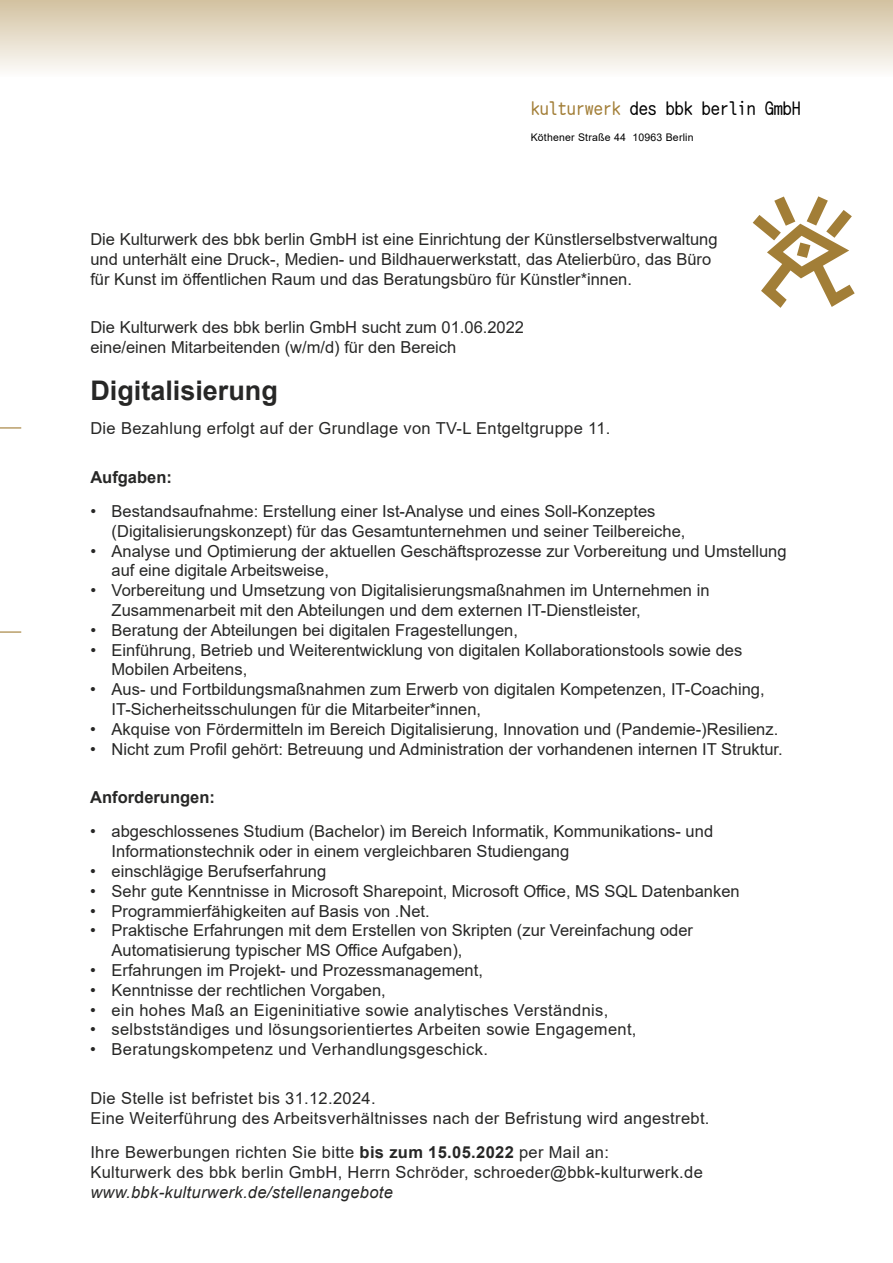
<style>
.page{position:relative;width:893px;height:1263px;background:#fff}
.page>*{position:absolute;margin:0;border:0;box-sizing:border-box;transform-origin:0 0}
.t1{font:700 27px "Arial";color:#272726}
.t2{font:18px "HC Maru Gothic";color:#000}
.t3{font:16.5px/19.8px "Arial";color:#272726}
.t4{font:16.5px/19.8px "Arial";letter-spacing:.02em;color:#272726}
.t5{font:italic 16.5px "Arial";letter-spacing:.02em;color:#272726}
.t6{font:700 16.5px "Arial";color:#272726}
.t7{font:10.5px "Arial";letter-spacing:.02em;color:#000}
.s1{color:#a27e37}
.s2{font-weight:700}
</style>
<div class="page">
<svg style="left:0;top:427px;width:21px;height:1px"></svg>
<hr style="left:0;top:631px;width:21px;height:2px;background:#a27e37">
<div style="left:0;top:0;width:893px;height:77px;background:linear-gradient(to bottom,#d3c2a0,#fdfdfc)"></div>
<svg style="left:753px;top:196px;width:102px;height:112px"></svg>
<p class="t2" style="left:531px;top:100px;width:272px"><span class="s1">kulturwerk</span> des bbk berlin GmbH</p>
<p class="t7" style="left:531px;top:130px;width:164px">Köthener Straße 44 10963 Berlin</p>
<p class="t3" style="left:90px;top:229px;width:629px">Die Kulturwerk des bbk berlin GmbH ist eine Einrichtung der Künstlerselbstverwaltung und unterhält eine Druck-, Medien- und Bildhauerwerkstatt, das Atelierbüro, das Büro für Kunst im öffentlichen Raum und das Beratungsbüro für Künstler*innen.</p>
<p class="t3" style="left:90px;top:318px;width:435px">Die Kulturwerk des bbk berlin GmbH sucht zum 01.06.2022 eine/einen Mitarbeitenden (w/m/d) für den Bereich</p>
<h1 class="t1" style="left:90px;top:371px;width:189px">Digitalisierung</h1>
<p class="t4" style="left:90px;top:418px;width:522px">Die Bezahlung erfolgt auf der Grundlage von TV-L Entgeltgruppe 11.</p>
<p class="t6" style="left:90px;top:465px;width:83px">Aufgaben:</p>
<p class="t3" style="left:112px;top:501px;width:575px;text-indent:-21px">• Bestandsaufnahme: Erstellung einer Ist-Analyse und eines Soll-Konzeptes (Digitalisierungskonzept) für das Gesamtunternehmen und seiner Teilbereiche,</p>
<p class="t3" style="left:112px;top:541px;width:676px;text-indent:-21px">• Analyse und Optimierung der aktuellen Geschäftsprozesse zur Vorbereitung und Umstellung auf eine digitale Arbeitsweise,</p>
<p class="t3" style="left:112px;top:580px;width:599px;text-indent:-21px">• Vorbereitung und Umsetzung von Digitalisierungsmaßnahmen im Unternehmen in<br>Zusammenarbeit mit den Abteilungen und dem externen IT-Dienstleister,</p>
<p class="t3" style="left:90px;top:620px;width:429px">• Beratung der Abteilungen bei digitalen Fragestellungen,</p>
<p class="t3" style="left:112px;top:640px;width:632px;text-indent:-21px">• Einführung, Betrieb und Weiterentwicklung von digitalen Kollaborationstools sowie des<br>Mobilen Arbeitens,</p>
<p class="t3" style="left:112px;top:679px;width:654px;text-indent:-21px">• Aus- und Fortbildungsmaßnahmen zum Erwerb von digitalen Kompetenzen, IT-Coaching,<br>IT-Sicherheitsschulungen für die Mitarbeiter*innen,</p>
<p class="t3" style="left:90px;top:719px;width:689px">• Akquise von Fördermitteln im Bereich Digitalisierung, Innovation und (Pandemie-)Resilienz.</p>
<p class="t3" style="left:90px;top:739px;width:694px">• Nicht zum Profil gehört: Betreuung und Administration der vorhandenen internen IT Struktur.</p>
<p class="t6" style="left:90px;top:786px;width:126px">Anforderungen:</p>
<p class="t3" style="left:112px;top:822px;width:603px;text-indent:-21px">• abgeschlossenes Studium (Bachelor) im Bereich Informatik, Kommunikations- und<br>Informationstechnik oder in einem vergleichbaren Studiengang</p>
<p class="t3" style="left:90px;top:861px;width:237px">• einschlägige Berufserfahrung</p>
<p class="t3" style="left:90px;top:881px;width:651px">• Sehr gute Kenntnisse in Microsoft Sharepoint, Microsoft Office, MS SQL Datenbanken</p>
<p class="t3" style="left:90px;top:901px;width:341px">• Programmierfähigkeiten auf Basis von .Net.</p>
<p class="t3" style="left:112px;top:921px;width:583px;text-indent:-21px">• Praktische Erfahrungen mit dem Erstellen von Skripten (zur Vereinfachung oder<br>Automatisierung typischer MS Office Aufgaben),</p>
<p class="t3" style="left:90px;top:960px;width:394px">• Erfahrungen im Projekt- und Prozessmanagement,</p>
<p class="t3" style="left:90px;top:980px;width:297px">• Kenntnisse der rechtlichen Vorgaben,</p>
<p class="t4" style="left:90px;top:1000px;width:520px">• ein hohes Maß an Eigeninitiative sowie analytisches Verständnis,</p>
<p class="t4" style="left:90px;top:1020px;width:548px">• selbstständiges und lösungsorientiertes Arbeiten sowie Engagement,</p>
<p class="t4" style="left:90px;top:1039px;width:399px">• Beratungskompetenz und Verhandlungsgeschick.</p>
<p class="t4" style="left:90px;top:1088px;width:621px">Die Stelle ist befristet bis 31.12.2024.<br>Eine Weiterführung des Arbeitsverhältnisses nach der Befristung wird angestrebt.</p>
<p class="t4" style="left:90px;top:1142px;width:614px">Ihre Bewerbungen richten Sie bitte <span class="s2">bis zum 15.05.2022</span> per Mail an:<br>Kulturwerk des bbk berlin GmbH, Herrn Schröder, schroeder@bbk-kulturwerk.de</p>
<p class="t5" style="left:90px;top:1181px;width:304px">www.bbk-kulturwerk.de/stellenangebote</p>
</div>
